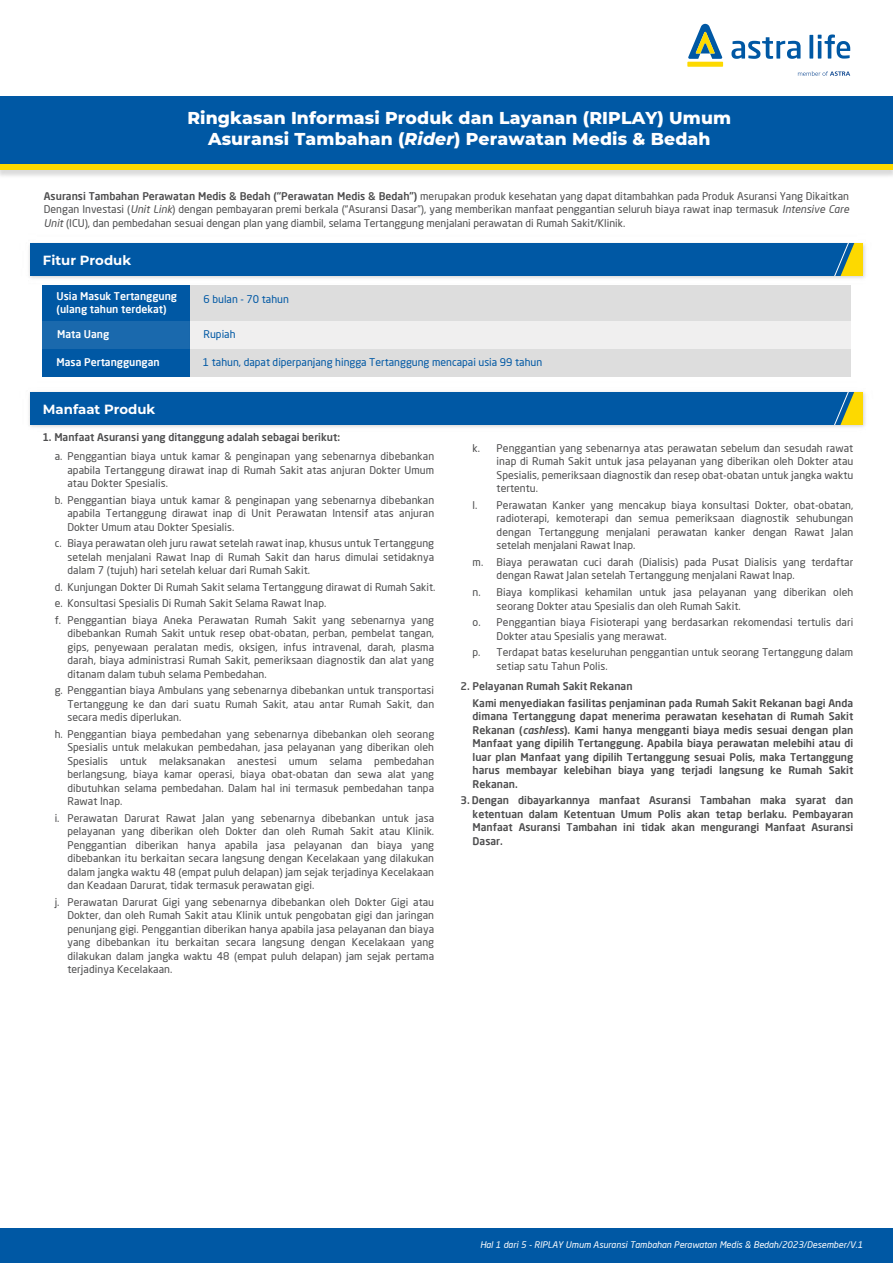
<style>
.page{position:relative;width:893px;height:1263px;background:#fff}
.page>*{position:absolute;margin:0;border:0;box-sizing:border-box;transform-origin:0 0}
.t1{font:800 17.25px/20.7px "Montserrat";letter-spacing:.01em;color:#fff;text-align:center}
.t2{font:700 13.35px "Montserrat";color:#fff}
.t3{font:10.5px/13.5px "Neo Sans Pro";letter-spacing:.005em;color:#4d4d4e;text-align:justify}
.t4{font:500 10.5px/13.5px "Neo Sans Pro";color:#4d4d4e;text-align:justify}
.t5{font:10.5px "Neo Sans Pro";color:#0058a4}
.t6{font:500 10.5px/13.5px "Neo Sans Pro";color:#fff}
.t7{font:italic 9px "Neo Sans Pro";color:#fff}
.s1{font-style:italic}
.s2{font-weight:500}
.s3{font-family:"Neo Sans Std";font-style:italic}
</style>
<div class="page">
<div style="left:687px;top:62px;width:36px;height:5px;background:#fdd900"></div>
<svg style="left:688px;top:24px;width:34px;height:35px"></svg>
<svg style="left:731px;top:37px;width:69px;height:22px"></svg>
<svg style="left:809px;top:34px;width:41px;height:25px"></svg>
<svg style="left:798px;top:71px;width:52px;height:5px"></svg>
<div style="left:0;top:102px;width:893px;height:68px;background:#fdd900"></div>
<div style="left:0;top:96px;width:893px;height:68px;background:#0058a4"></div>
<div style="left:0;top:1228px;width:893px;height:35px;background:#0058a4"></div>
<img style="left:29px;top:243px;width:837px;height:88px">
<div style="left:30px;top:244px;width:832px;height:32px;background:#0058a4"></div>
<svg style="left:834px;top:244px;width:28px;height:32px"></svg>
<div style="left:189px;top:285px;width:661px;height:36px;background:#ddd"></div>
<div style="left:189px;top:321px;width:661px;height:28px;background:#f0efef"></div>
<div style="left:42px;top:285px;width:147px;height:36px;background:#0058a4"></div>
<div style="left:42px;top:321px;width:147px;height:28px;background:#1a69ad"></div>
<img style="left:29px;top:339px;width:837px;height:88px">
<div style="left:30px;top:392px;width:832px;height:32px;background:#0058a4"></div>
<svg style="left:834px;top:392px;width:28px;height:32px"></svg>
<h1 class="t1" style="left:187px;top:107px;width:545px">Ringkasan Informasi Produk dan Layanan (RIPLAY) Umum<br>Asuransi Tambahan (<span class="s1">Rider</span>) Perawatan Medis &amp; Bedah</h1>
<p class="t3" style="left:44px;top:189px;width:807px"><span class="s2">Asuransi Tambahan Perawatan Medis &amp; Bedah (“Perawatan Medis &amp; Bedah”)</span> merupakan produk kesehatan yang dapat ditambahkan pada Produk Asuransi Yang Dikaitkan Dengan Investasi (<span class="s1">Unit Link</span>) dengan pembayaran premi berkala (“Asuransi Dasar”), yang memberikan manfaat penggantian seluruh biaya rawat inap termasuk <span class="s1">Intensive Care Unit</span> (ICU), dan pembedahan sesuai dengan plan yang diambil, selama Tertanggung menjalani perawatan di Rumah Sakit/Klinik.</p>
<p class="t2" style="left:43px;top:251px;width:90px">Fitur Produk</p>
<p class="t6" style="left:57px;top:289px;width:122px">Usia Masuk Tertanggung (ulang tahun terdekat)</p>
<p class="t5" style="left:204px;top:293px;width:87px">6 bulan - 70 tahun</p>
<p class="t6" style="left:57px;top:327px;width:54px">Mata Uang</p>
<p class="t5" style="left:204px;top:328px;width:33px">Rupiah</p>
<p class="t6" style="left:57px;top:355px;width:105px">Masa Pertanggungan</p>
<p class="t5" style="left:203px;top:356px;width:341px">1 tahun, dapat diperpanjang hingga Tertanggung mencapai usia 99 tahun</p>
<p class="t2" style="left:43px;top:400px;width:114px">Manfaat Produk</p>
<p class="t3" style="left:67px;top:449px;width:368px;text-indent:-13px">a. Penggantian biaya untuk kamar &amp; penginapan yang sebenarnya dibebankan apabila Tertanggung dirawat inap di Rumah Sakit atas anjuran Dokter Umum atau Dokter Spesialis.</p>
<p class="t3" style="left:67px;top:493px;width:368px;text-indent:-13px">b. Penggantian biaya untuk kamar &amp; penginapan yang sebenarnya dibebankan apabila Tertanggung dirawat inap di Unit Perawatan Intensif atas anjuran Dokter Umum atau Dokter Spesialis.</p>
<p class="t3" style="left:67px;top:536px;width:368px;text-indent:-13px">c. Biaya perawatan oleh juru rawat setelah rawat inap, khusus untuk Tertanggung setelah menjalani Rawat Inap di Rumah Sakit dan harus dimulai setidaknya dalam 7 (tujuh) hari setelah keluar dari Rumah Sakit.</p>
<p class="t3" style="left:55px;top:578px;width:382px;line-height:16.5px;text-align:left">d. Kunjungan Dokter Di Rumah Sakit selama Tertanggung dirawat di Rumah Sakit. e. Konsultasi Spesialis Di Rumah Sakit Selama Rawat Inap.<br>f. Penggantian biaya Aneka Perawatan Rumah Sakit yang sebenarnya yang</p>
<p class="t3" style="left:67px;top:626px;width:368px">dibebankan Rumah Sakit untuk resep obat-obatan, perban, pembelat tangan, gips, penyewaan peralatan medis, oksigen, infus intravenal, darah, plasma darah, biaya administrasi Rumah Sakit, pemeriksaan diagnostik dan alat yang ditanam dalam tubuh selama Pembedahan.</p>
<p class="t3" style="left:67px;top:683px;width:368px;text-indent:-13px">g. Penggantian biaya Ambulans yang sebenarnya dibebankan untuk transportasi Tertanggung ke dan dari suatu Rumah Sakit, atau antar Rumah Sakit, dan secara medis diperlukan.</p>
<p class="t3" style="left:67px;top:727px;width:368px;text-indent:-13px">h. Penggantian biaya pembedahan yang sebenarnya dibebankan oleh seorang Spesialis untuk melakukan pembedahan, jasa pelayanan yang diberikan oleh Spesialis untuk melaksanakan anestesi umum selama pembedahan berlangsung, biaya kamar operasi, biaya obat-obatan dan sewa alat yang dibutuhkan selama pembedahan. Dalam hal ini termasuk pembedahan tanpa Rawat Inap.</p>
<p class="t3" style="left:67px;top:811px;width:368px;text-indent:-13px">i. Perawatan Darurat Rawat Jalan yang sebenarnya dibebankan untuk jasa pelayanan yang diberikan oleh Dokter dan oleh Rumah Sakit atau Klinik.<br>Penggantian diberikan hanya apabila jasa pelayanan dan biaya yang dibebankan itu berkaitan secara langsung dengan Kecelakaan yang dilakukan dalam jangka waktu 48 (empat puluh delapan) jam sejak terjadinya Kecelakaan dan Keadaan Darurat, tidak termasuk perawatan gigi.</p>
<p class="t3" style="left:67px;top:895px;width:368px;text-indent:-13px">j. Perawatan Darurat Gigi yang sebenarnya dibebankan oleh Dokter Gigi atau Dokter, dan oleh Rumah Sakit atau Klinik untuk pengobatan gigi dan jaringan penunjang gigi. Penggantian diberikan hanya apabila jasa pelayanan dan biaya yang dibebankan itu berkaitan secara langsung dengan Kecelakaan yang dilakukan dalam jangka waktu 48 (empat puluh delapan) jam sejak pertama terjadinya Kecelakaan.</p>
<p class="t4" style="left:42px;top:430px;width:299px">1. Manfaat Asuransi yang ditanggung adalah sebagai berikut:</p>
<p class="t3" style="left:497px;top:441px;width:358px">Penggantian yang sebenarnya atas perawatan sebelum dan sesudah rawat inap di Rumah Sakit untuk jasa pelayanan yang diberikan oleh Dokter atau Spesialis, pemeriksaan diagnostik dan resep obat-obatan untuk jangka waktu tertentu.</p>
<p class="t3" style="left:497px;top:498px;width:358px">Perawatan Kanker yang mencakup biaya konsultasi Dokter, obat-obatan, radioterapi, kemoterapi dan semua pemeriksaan diagnostik sehubungan dengan Tertanggung menjalani perawatan kanker dengan Rawat Jalan setelah menjalani Rawat Inap.</p>
<p class="t3" style="left:497px;top:555px;width:358px">Biaya perawatan cuci darah (Dialisis) pada Pusat Dialisis yang terdaftar dengan Rawat Jalan setelah Tertanggung menjalani Rawat Inap.</p>
<p class="t3" style="left:497px;top:585px;width:358px">Biaya komplikasi kehamilan untuk jasa pelayanan yang diberikan oleh seorang Dokter atau Spesialis dan oleh Rumah Sakit.</p>
<p class="t3" style="left:497px;top:615px;width:358px">Penggantian biaya Fisioterapi yang berdasarkan rekomendasi tertulis dari<br>Dokter atau Spesialis yang merawat.</p>
<p class="t3" style="left:497px;top:645px;width:358px">Terdapat batas keseluruhan penggantian untuk seorang Tertanggung dalam setiap satu Tahun Polis.</p>
<p class="t3" style="left:473px;top:441px;width:9px">k.</p>
<p class="t3" style="left:473px;top:498px;width:6px">l.</p>
<p class="t3" style="left:473px;top:555px;width:12px">m.</p>
<p class="t3" style="left:473px;top:585px;width:10px">n.</p>
<p class="t3" style="left:473px;top:615px;width:10px">o.</p>
<p class="t3" style="left:473px;top:645px;width:9px">p.</p>
<p class="t4" style="left:473px;top:678px;width:382px;line-height:16.5px;text-indent:-12px">2. Pelayanan Rumah Sakit Rekanan<br>Kami menyediakan fasilitas penjaminan pada Rumah Sakit Rekanan bagi Anda</p>
<p class="t4" style="left:473px;top:709px;width:382px">dimana Tertanggung dapat menerima perawatan kesehatan di Rumah Sakit Rekanan (<span class="s3">cashless</span>). Kami hanya mengganti biaya medis sesuai dengan plan Manfaat yang dipilih Tertanggung. Apabila biaya perawatan melebihi atau di luar plan Manfaat yang dipilih Tertanggung sesuai Polis, maka Tertanggung harus membayar kelebihan biaya yang terjadi langsung ke Rumah Sakit Rekanan.</p>
<p class="t4" style="left:473px;top:793px;width:382px;text-indent:-12px">3. Dengan dibayarkannya manfaat Asuransi Tambahan maka syarat dan ketentuan dalam Ketentuan Umum Polis akan tetap berlaku. Pembayaran Manfaat Asuransi Tambahan ini tidak akan mengurangi Manfaat Asuransi Dasar.</p>
<p class="t7" style="left:480px;top:1239px;width:384px">Hal 1 dari 5 - RIPLAY Umum Asuransi Tambahan Perawatan Medis &amp; Bedah/2023/Desember/V.1</p>
</div>
